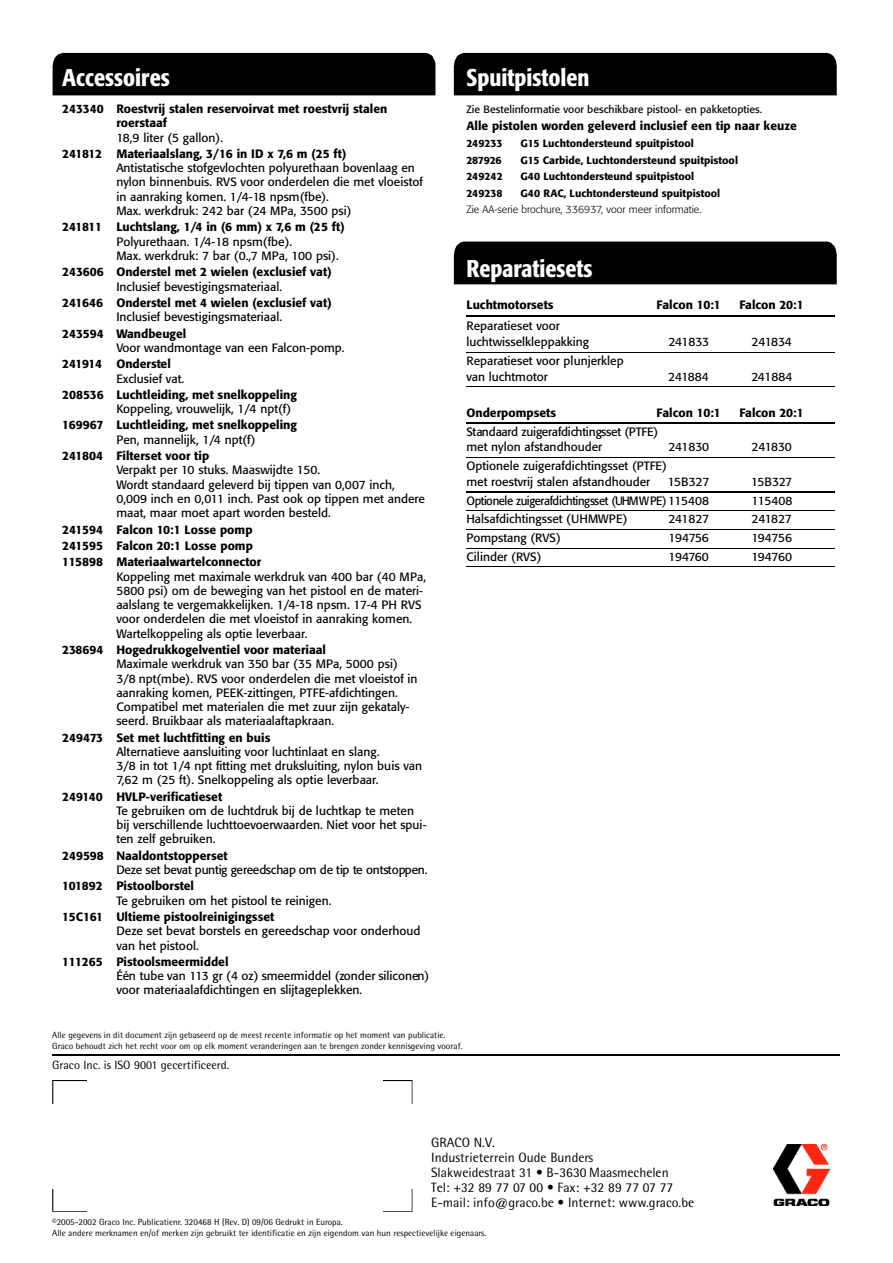
<style>
.page{position:relative;width:893px;height:1263px;background:#fff}
.page>*{position:absolute;margin:0;border:0;box-sizing:border-box;transform-origin:0 0}
.t1{font:500 condensed 24px "Formata";color:#fff}
.t2{font:13.5px/15px "Rotis Semi Sans";color:#000}
.t3{font:12px/14.2px "Formata";color:#000}
.t4{font:500 12px/16.4px "Formata";color:#000}
.t5{font:12px "Formata";letter-spacing:-.035em;color:#000;scale:.95 1}
.t6{font:12px "Rotis Semi Sans";color:#000}
.t7{font:500 10.5px "Formata";color:#000}
.t8{font:10.5px "Formata";color:#000}
.t9{font:300 10.5px "Formata";color:#000}
.t10{font:9px/10.8px "Rotis Semi Sans";color:#000}
</style>
<div class="page">
<div style="left:53px;top:53px;width:382px;height:42px;background:#000"></div>
<div style="left:454px;top:242px;width:382px;height:42px;background:#000"></div>
<div style="left:454px;top:53px;width:382px;height:42px;background:#000"></div>
<hr style="left:466px;top:316px;width:368px;height:1px;background:#000">
<hr style="left:466px;top:352px;width:368px;height:1px;background:#000">
<hr style="left:466px;top:386px;width:368px;height:1px;background:#000">
<hr style="left:466px;top:422px;width:368px;height:2px;background:#000">
<hr style="left:466px;top:457px;width:368px;height:1px;background:#000">
<hr style="left:466px;top:491px;width:368px;height:1px;background:#000">
<hr style="left:466px;top:510px;width:368px;height:1px;background:#000">
<hr style="left:466px;top:529px;width:368px;height:1px;background:#000">
<hr style="left:466px;top:548px;width:368px;height:1px;background:#000">
<hr style="left:466px;top:567px;width:368px;height:1px;background:#000">
<svg style="left:52px;top:1080px;width:360px;height:132px"></svg>
<hr style="left:52px;top:1054px;width:787px;height:2px;background:#000">
<div style="left:43px;top:1104px;width:19px;height:85px;background:#fff"></div>
<div style="left:87px;top:1077px;width:295px;height:14px;background:#fff"></div>
<div style="left:87px;top:1203px;width:295px;height:14px;background:#fff"></div>
<div style="left:410px;top:1104px;width:9px;height:85px;background:#fff"></div>
<img style="left:773px;top:1145px;width:56px;height:60px">
<h1 class="t1" style="left:62px;top:67px;width:109px">Accessoires</h1>
<p class="t4" style="left:116px;top:103px;width:272px;line-height:14.1px;text-indent:-54px">243340 Roestvrij stalen reservoirvat met roestvrij stalen roerstaaf</p>
<p class="t3" style="left:116px;top:131px;width:108px">18,9 liter (5 gallon).</p>
<p class="t4" style="left:62px;top:147px;width:285px">241812 Materiaalslang, 3/16 in ID x 7,6 m (25 ft)</p>
<p class="t3" style="left:116px;top:162px;width:308px">Antistatische stofgevlochten polyurethaan bovenlaag en nylon binnenbuis. RVS voor onderdelen die met vloeistof in aanraking komen. 1/4-18 npsm(fbe).<br>Max. werkdruk: 242 bar (24 MPa, 3500 psi)</p>
<p class="t4" style="left:62px;top:220px;width:284px">241811 Luchtslang, 1/4 in (6 mm) x 7,6 m (25 ft)</p>
<p class="t3" style="left:116px;top:236px;width:224px">Polyurethaan. 1/4-18 npsm(fbe).<br>Max. werkdruk: 7 bar (0.,7 MPa, 100 psi).</p>
<p class="t4" style="left:62px;top:265px;width:271px">243606 Onderstel met 2 wielen (exclusief vat)</p>
<p class="t3" style="left:116px;top:280px;width:167px">Inclusief bevestigingsmateriaal.</p>
<p class="t4" style="left:62px;top:296px;width:271px">241646 Onderstel met 4 wielen (exclusief vat)</p>
<p class="t3" style="left:116px;top:311px;width:167px">Inclusief bevestigingsmateriaal.</p>
<p class="t4" style="left:62px;top:326px;width:125px">243594 Wandbeugel</p>
<p class="t3" style="left:116px;top:341px;width:230px">Voor wandmontage van een Falcon-pomp.</p>
<p class="t4" style="left:62px;top:357px;width:110px">241914 Onderstel</p>
<p class="t3" style="left:116px;top:372px;width:69px">Exclusief vat.</p>
<p class="t4" style="left:62px;top:387px;width:236px">208536 Luchtleiding, met snelkoppeling</p>
<p class="t3" style="left:116px;top:403px;width:176px">Koppeling, vrouwelijk, 1/4 npt(f)</p>
<p class="t4" style="left:62px;top:418px;width:236px">169967 Luchtleiding, met snelkoppeling</p>
<p class="t3" style="left:116px;top:433px;width:141px">Pen, mannelijk, 1/4 npt(f)</p>
<p class="t4" style="left:62px;top:449px;width:148px">241804 Filterset voor tip</p>
<p class="t3" style="left:116px;top:464px;width:310px">Verpakt per 10 stuks. Maaswijdte 150.<br>Wordt standaard geleverd bij tippen van 0,007 inch, 0,009 inch en 0,011 inch. Past ook op tippen met andere maat, maar moet apart worden besteld.</p>
<p class="t4" style="left:62px;top:522px;width:200px">241594 Falcon 10:1 Losse pomp<br>241595 Falcon 20:1 Losse pomp<br>115898 Materiaalwartelconnector</p>
<p class="t3" style="left:116px;top:570px;width:311px">Koppeling met maximale werkdruk van 400 bar (40 MPa, 5800 psi) om de beweging van het pistool en de materi&shy;aalslang te vergemakkelijken. 1/4-18 npsm. 17-4 PH RVS voor onderdelen die met vloeistof in aanraking komen.<br>Wartelkoppeling als optie leverbaar.</p>
<p class="t4" style="left:62px;top:642px;width:265px">238694 Hogedrukkogelventiel voor materiaal</p>
<p class="t3" style="left:116px;top:658px;width:303px">Maximale werkdruk van 350 bar (35 MPa, 5000 psi)<br>3/8 npt(mbe). RVS voor onderdelen die met vloeistof in aanraking komen, PEEK-zittingen, PTFE-afdichtingen.<br>Compatibel met materialen die met zuur zijn gekataly&shy;seerd. Bruikbaar als materiaalaftapkraan.</p>
<p class="t4" style="left:62px;top:730px;width:210px">249473 Set met luchtfitting en buis</p>
<p class="t3" style="left:116px;top:745px;width:307px">Alternatieve aansluiting voor luchtinlaat en slang.<br>3/8 in tot 1/4 npt fitting met druksluiting, nylon buis van<br>7,62 m (25 ft). Snelkoppeling als optie leverbaar.</p>
<p class="t4" style="left:62px;top:789px;width:161px">249140 HVLP-verificatieset</p>
<p class="t3" style="left:116px;top:805px;width:312px">Te gebruiken om de luchtdruk bij de luchtkap te meten bij verschillende luchttoevoerwaarden. Niet voor het spui&shy;ten zelf gebruiken.</p>
<p class="t4" style="left:62px;top:848px;width:167px">249598 Naaldontstopperset</p>
<p class="t3" style="left:116px;top:864px;width:313px">Deze set bevat puntig gereedschap om de tip te ontstoppen.</p>
<p class="t4" style="left:62px;top:879px;width:133px">101892 Pistoolborstel</p>
<p class="t3" style="left:116px;top:894px;width:217px">Te gebruiken om het pistool te reinigen.</p>
<p class="t4" style="left:62px;top:909px;width:214px">15C161 Ultieme pistoolreinigingsset</p>
<p class="t3" style="left:116px;top:925px;width:305px">Deze set bevat borstels en gereedschap voor onderhoud van het pistool.</p>
<p class="t4" style="left:62px;top:954px;width:168px">111265 Pistoolsmeermiddel</p>
<p class="t3" style="left:116px;top:970px;width:314px">Één tube van 113 gr (4 oz) smeermiddel (zonder siliconen) voor materiaalafdichtingen en slijtageplekken.</p>
<h1 class="t1" style="left:466px;top:67px;width:124px">Spuitpistolen</h1>
<p class="t8" style="left:466px;top:104px;width:297px">Zie Bestelinformatie voor beschikbare pistool- en pakketopties.</p>
<p class="t4" style="left:466px;top:119px;width:332px">Alle pistolen worden geleverd inclusief een tip naar keuze</p>
<p class="t7" style="left:466px;top:139px;width:38px">249233</p>
<p class="t7" style="left:520px;top:139px;width:175px">G15 Luchtondersteund spuitpistool</p>
<p class="t7" style="left:466px;top:155px;width:37px">287926</p>
<p class="t7" style="left:520px;top:155px;width:219px">G15 Carbide, Luchtondersteund spuitpistool</p>
<p class="t7" style="left:466px;top:172px;width:38px">249242</p>
<p class="t7" style="left:520px;top:172px;width:175px">G40 Luchtondersteund spuitpistool</p>
<p class="t7" style="left:466px;top:188px;width:38px">249238</p>
<p class="t7" style="left:520px;top:188px;width:201px">G40 RAC, Luchtondersteund spuitpistool</p>
<p class="t9" style="left:466px;top:205px;width:237px">Zie AA-serie brochure, 336937, voor meer informatie.</p>
<h1 class="t1" style="left:466px;top:258px;width:128px">Reparatiesets</h1>
<p class="t4" style="left:466px;top:297px;width:89px">Luchtmotorsets</p>
<p class="t4" style="left:656px;top:297px;width:66px">Falcon 10:1</p>
<p class="t4" style="left:739px;top:297px;width:66px">Falcon 20:1</p>
<p class="t3" style="left:466px;top:319px;width:124px;line-height:15.9px">Reparatieset voor luchtwisselkleppakking</p>
<p class="t3" style="left:668px;top:336px;width:42px">241833</p>
<p class="t3" style="left:751px;top:336px;width:42px">241834</p>
<p class="t3" style="left:466px;top:354px;width:159px;line-height:15.9px">Reparatieset voor plunjerklep van luchtmotor</p>
<p class="t3" style="left:668px;top:370px;width:42px">241884</p>
<p class="t3" style="left:751px;top:370px;width:42px">241884</p>
<p class="t4" style="left:466px;top:405px;width:91px">Onderpompsets</p>
<p class="t4" style="left:656px;top:405px;width:66px">Falcon 10:1</p>
<p class="t4" style="left:739px;top:405px;width:66px">Falcon 20:1</p>
<p class="t3" style="left:466px;top:424px;width:193px;line-height:15.9px">Standaard zuigerafdichtingsset (PTFE) met nylon afstandhouder</p>
<p class="t3" style="left:668px;top:441px;width:42px">241830</p>
<p class="t3" style="left:751px;top:441px;width:42px">241830</p>
<p class="t3" style="left:466px;top:459px;width:202px;line-height:15.9px">Optionele zuigerafdichtingsset (PTFE) met roestvrij stalen afstandhouder</p>
<p class="t3" style="left:667px;top:476px;width:43px">15B327</p>
<p class="t3" style="left:751px;top:476px;width:43px">15B327</p>
<p class="t5" style="left:466px;top:495px;width:257px">Optionele zuigerafdichtingsset (UHM W PE ) 115408</p>
<p class="t3" style="left:751px;top:494px;width:42px">115408</p>
<p class="t3" style="left:466px;top:513px;width:163px">Halsafdichtingsset (UHMWPE)</p>
<p class="t3" style="left:668px;top:513px;width:42px">241827</p>
<p class="t3" style="left:751px;top:513px;width:42px">241827</p>
<p class="t3" style="left:466px;top:532px;width:96px">Pompstang (RVS)</p>
<p class="t3" style="left:668px;top:532px;width:42px">194756</p>
<p class="t3" style="left:751px;top:532px;width:42px">194756</p>
<p class="t3" style="left:466px;top:550px;width:77px">Cilinder (RVS)</p>
<p class="t3" style="left:668px;top:550px;width:42px">194760</p>
<p class="t3" style="left:751px;top:550px;width:42px">194760</p>
<p class="t10" style="left:52px;top:1031px;width:412px">Alle gegevens in dit document zijn gebaseerd op de meest recente informatie op het moment van publicatie.<br>Graco behoudt zich het recht voor om op elk moment veranderingen aan te brengen zonder kennisgeving vooraf.</p>
<p class="t6" style="left:52px;top:1061px;width:179px">Graco Inc. is ISO 9001 gecertificeerd.</p>
<p class="t2" style="left:431px;top:1136px;width:264px">GRACO N.V.<br>Industrieterrein Oude Bunders<br>Slakweidestraat 31 • B-3630 Maasmechelen<br>Tel: +32 89 77 07 00 • Fax: +32 89 77 07 77<br>E-mail: info@graco.be • Internet: www.graco.be</p>
<p class="t10" style="left:52px;top:1217px;width:435px">©2005-2002 Graco Inc. Publicatienr. 320468 H (Rev. D) 09/06 Gedrukt in Europa.<br>Alle andere merknamen en/of merken zijn gebruikt ter identificatie en zijn eigendom van hun respectievelijke eigenaars.</p>
</div>
